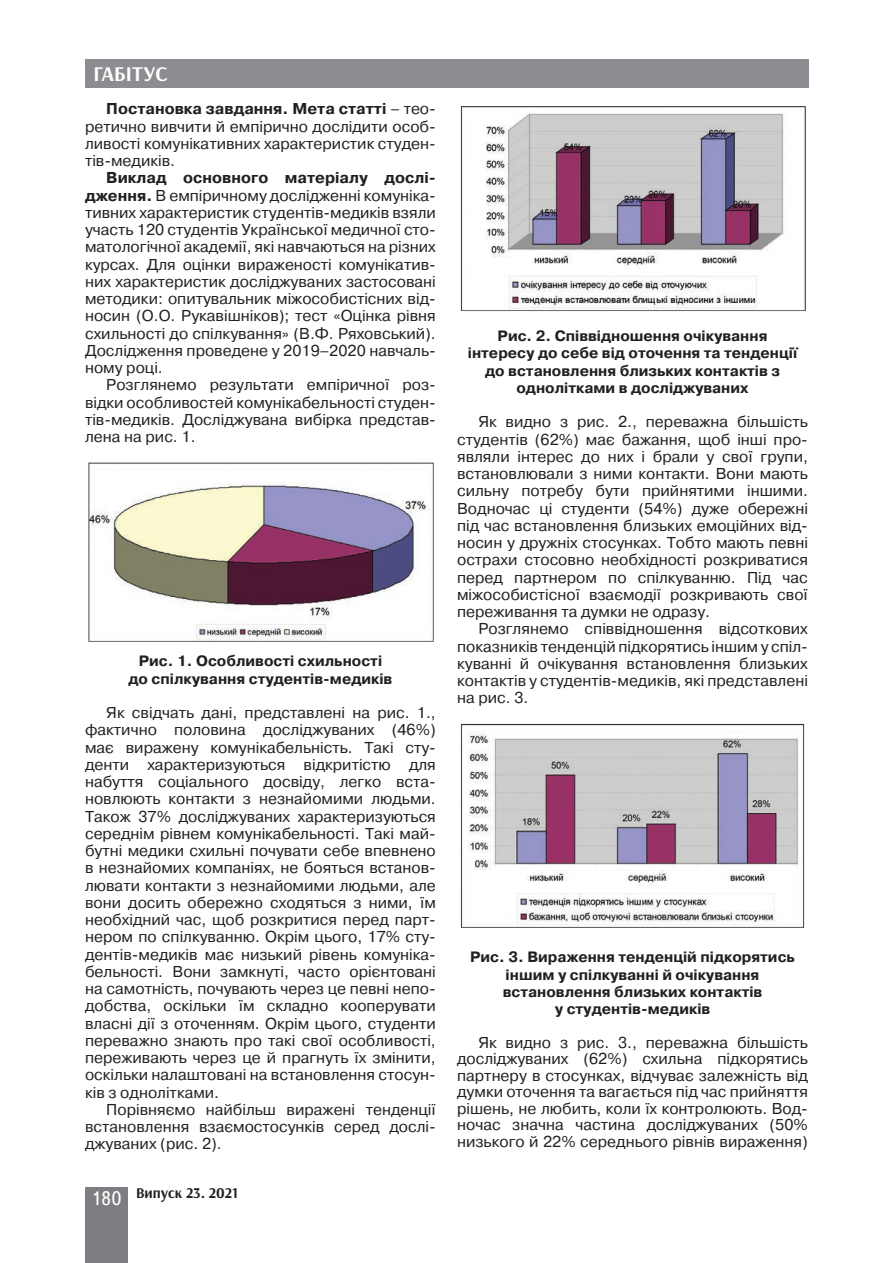
<style>
.page{position:relative;width:893px;height:1263px;background:#fff}
.page>*{position:absolute;margin:0;border:0;box-sizing:border-box;transform-origin:0 0}
.t1{font:700 21px "Arsenal";color:#fff}
.Текст_основной_G{font:15.75px/17.2px "Pragmatica C";color:#231f20;text-align:justify}
.Рисунок_подпись{font:700 15px/17.2px "Pragmatica C";color:#231f20;text-align:center}
.t2{font:700 15px "Arsenal";color:#231f20}
.s1{font-weight:700}
.s2{font-family:"Ukrainian Text";font-weight:400;font-size:19.5px;color:#fff}
</style>
<div class="page">
<div style="left:85px;top:59px;width:723px;height:29px;background:#8b8d90"></div>
<div style="left:85px;top:1186px;width:43px;height:76px;background:#7c7e81"></div>
<img style="left:88px;top:462px;width:346px;height:180px">
<img style="left:460px;top:106px;width:346px;height:205px">
<img style="left:460px;top:724px;width:345px;height:204px">
<h1 class="t1" style="left:94px;top:61px;width:76px">ГАБІТУС</h1>
<p class="Текст_основной_G" style="left:85px;top:100px;width:352px;text-indent:21px"><span class="s1">Постановка завдання. Мета статті</span> – тео&shy;ретично вивчити й емпірично дослідити особ&shy;ливості комунікативних характеристик студен&shy;тів-медиків.</p>
<p class="Текст_основной_G" style="left:85px;top:169px;width:352px;text-indent:21px"><span class="s1">Виклад основного матеріалу дослі&shy;дження.</span> В емпіричному дослідженні комуніка&shy;тивних характеристик студентів-медиків взяли участь 120 студентів Української медичної сто&shy;матологічної академії, які навчаються на різних курсах. Для оцінки вираженості комунікатив&shy;них характеристик досліджуваних застосовані методики: опитувальник міжособистісних від&shy;носин (О.О. Рукавішніков); тест «Оцінка рівня схильності до спілкування» (В.Ф. Ряховський).<br>Дослідження проведене у 2019–2020 навчаль&shy;ному році.</p>
<p class="Текст_основной_G" style="left:85px;top:376px;width:352px;text-indent:21px">Розглянемо результати емпіричної роз&shy;відки особливостей комунікабельності студен&shy;тів-медиків. Досліджувана вибірка представ&shy;лена на рис. 1.</p>
<p class="Рисунок_подпись" style="left:129px;top:653px;width:265px">Рис. 1. Особливості схильності до спілкування студентів-медиків</p>
<p class="Текст_основной_G" style="left:85px;top:704px;width:352px;text-indent:21px">Як свідчать дані, представлені на рис. 1., фактично половина досліджуваних (46%) має виражену комунікабельність. Такі сту&shy;денти характеризуються відкритістю для набуття соціального досвіду, легко вста&shy;новлюють контакти з незнайомими людьми.<br>Також 37% досліджуваних характеризуються середнім рівнем комунікабельності. Такі май&shy;бутні медики схильні почувати себе впевнено в незнайомих компаніях, не бояться встанов&shy;лювати контакти з незнайомими людьми, але вони досить обережно сходяться з ними, їм необхідний час, щоб розкритися перед парт&shy;нером по спілкуванню. Окрім цього, 17% сту&shy;дентів-медиків має низький рівень комуніка&shy;бельності. Вони замкнуті, часто орієнтовані на самотність, почувають через це певні непо&shy;добства, оскільки їм складно кооперувати власні дії з оточенням. Окрім цього, студенти переважно знають про такі свої особливості, переживають через це й прагнуть їх змінити, оскільки налаштовані на встановлення стосун&shy;ків з однолітками.</p>
<p class="Текст_основной_G" style="left:85px;top:1101px;width:352px;text-indent:21px">Порівняємо найбільш виражені тенденції встановлення взаємостосунків серед дослі&shy;джуваних (рис. 2).</p>
<p class="t2" style="left:91px;top:1183px;width:149px"><span class="s2">180</span> Випуск 23. 2021</p>
<p class="Рисунок_подпись" style="left:468px;top:328px;width:331px">Рис. 2. Співвідношення очікування інтересу до себе від оточення та тенденції до встановлення близьких контактів з однолітками в досліджуваних</p>
<p class="Текст_основной_G" style="left:457px;top:414px;width:352px;text-indent:21px">Як видно з рис. 2., переважна більшість студентів (62%) має бажання, щоб інші про&shy;являли інтерес до них і брали у свої групи, встановлювали з ними контакти. Вони мають сильну потребу бути прийнятими іншими.<br>Водночас ці студенти (54%) дуже обережні під час встановлення близьких емоційних від&shy;носин у дружніх стосунках. Тобто мають певні острахи стосовно необхідності розкриватися перед партнером по спілкуванню. Під час міжособистісної взаємодії розкривають свої переживання та думки не одразу.</p>
<p class="Текст_основной_G" style="left:457px;top:621px;width:352px;text-indent:21px">Розглянемо співвідношення відсоткових показників тенденцій підкорятись іншим у спіл&shy;куванні й очікування встановлення близьких контактів у студентів-медиків, які представлені на рис. 3.</p>
<p class="Рисунок_подпись" style="left:470px;top:949px;width:326px">Рис. 3. Вираження тенденцій підкорятись іншим у спілкуванні й очікування встановлення близьких контактів<br>у студентів-медиків</p>
<p class="Текст_основной_G" style="left:457px;top:1034px;width:352px;line-height:16.5px;text-indent:21px">Як видно з рис. 3., переважна більшість досліджуваних (62%) схильна підкорятись партнеру в стосунках, відчуває залежність від думки оточення та вагається під час прийняття рішень, не любить, коли їх контролюють. Вод&shy;ночас значна частина досліджуваних (50% низького й 22% середнього рівнів вираження)</p>
</div>
